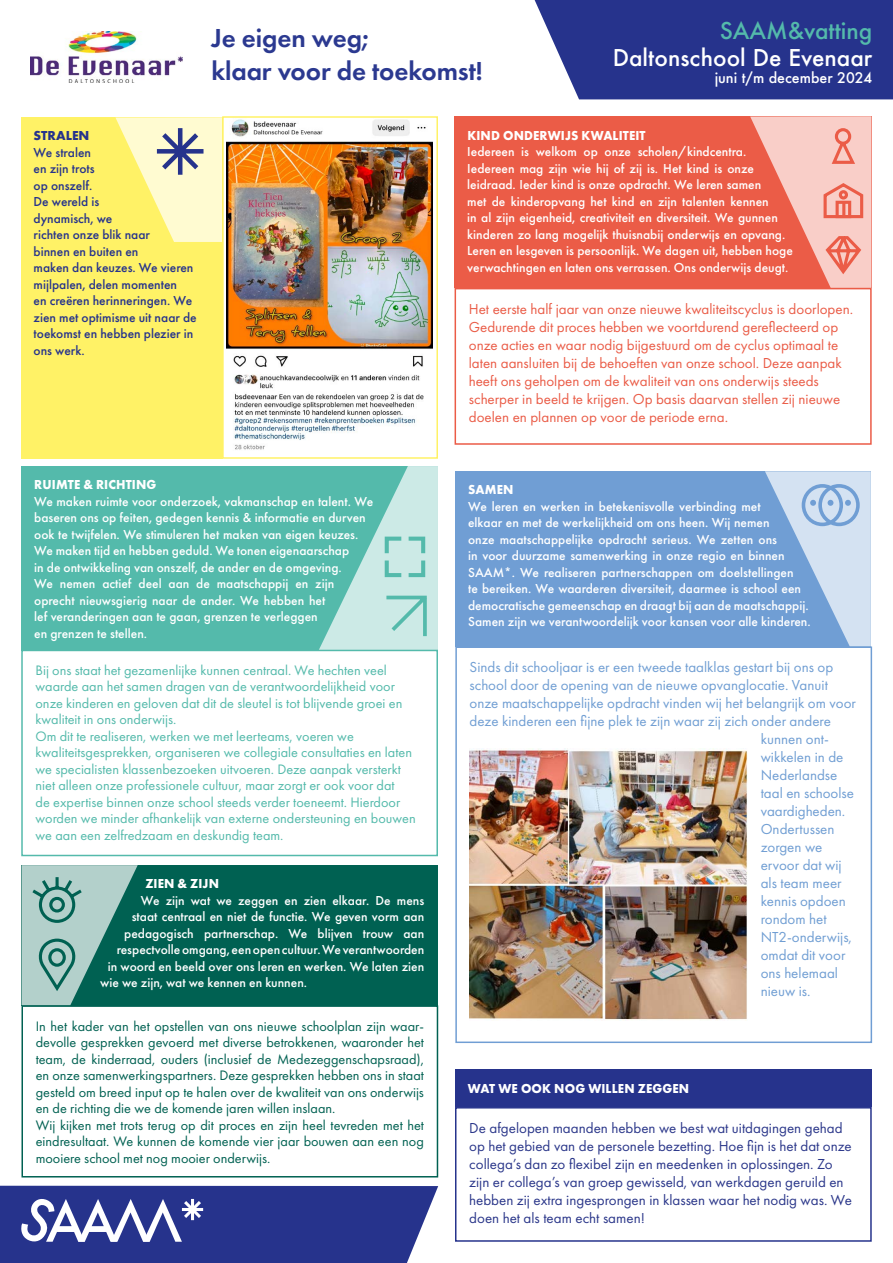
<style>
.page{position:relative;width:893px;height:1263px;background:#fff}
.page>*{position:absolute;margin:0;border:0;box-sizing:border-box;transform-origin:0 0}
.t1{font:600 27px/33px "Futura PT";letter-spacing:-.005em;color:#2b3990}
.t2{font:500 22.5px "Futura";color:#fff}
.t3{font:500 22.5px "Futura";color:#54baab}
.t4{font:15px "Futura PT";color:#709ed3}
.t5{font:15px/18px "Futura PT";color:#ea5c47}
.t6{font:15px/18px "Futura PT";color:#2b378a}
.t7{font:14.25px/16.5px "Futura PT";color:#54baab}
.t8{font:14.25px/16.5px "Futura PT";color:#006152}
.t9{font:500 14.25px "Futura";color:#fff}
.t10{font:500 13.5px/16.5px "Futura PT";color:#fff}
.t11{font:500 13.5px/16.5px "Futura PT";color:#26338c}
.t12{font:700 13.5px "Futura PT";letter-spacing:.01em;color:#fff;scale:.95 1}
.t13{font:700 13.5px "Futura PT";color:#26338c}
</style>
<div class="page">
<div style="left:455px;top:1107px;width:417px;height:135px;border:2px solid #26338c"></div>
<div style="left:455px;top:1069px;width:417px;height:38px;background:#26338c"></div>
<div style="left:455px;top:117px;width:417px;height:171px;background:#eb5c47"></div>
<svg style="left:750px;top:116px;width:121px;height:172px"></svg>
<div style="left:455px;top:288px;width:417px;height:157px;border:2px solid #eb5c47"></div>
<div style="left:21px;top:117px;width:201px;height:342px;background:#fff266"></div>
<svg style="left:115px;top:117px;width:107px;height:125px"></svg>
<img style="left:227px;top:119px;width:206px;height:331px">
<div style="left:222px;top:116px;width:216px;height:343px;border:2px solid #fff266"></div>
<div style="left:535px;top:0;width:358px;height:99px;background:#26338c"></div>
<svg style="left:0;top:1186px;width:438px;height:77px;background:#3e4998"></svg>
<div style="left:455px;top:471px;width:416px;height:175px;background:#709ed4"></div>
<svg style="left:765px;top:471px;width:106px;height:175px"></svg>
<div style="left:455px;top:646px;width:417px;height:397px;border:2px solid #709ed4"></div>
<div style="left:22px;top:466px;width:416px;height:184px;background:#54baab"></div>
<svg style="left:319px;top:466px;width:119px;height:184px"></svg>
<div style="left:21px;top:650px;width:417px;height:206px;border:2px solid #54baab"></div>
<div style="left:22px;top:865px;width:416px;height:140px;background:#006152"></div>
<div style="left:22px;top:1005px;width:416px;height:172px;border:2px solid #006152"></div>
<svg style="left:22px;top:865px;width:116px;height:140px"></svg>
<img style="left:31px;top:31px;width:151px;height:51px">
<img style="left:470px;top:748px;width:278px;height:272px">
<h1 class="t1" style="left:211px;top:21px;width:273px">Je eigen weg;<br>klaar voor de toekomst!</h1>
<h2 class="t3" style="left:720px;top:15px;width:154px">SAAM&amp;vatting</h2>
<h2 class="t2" style="left:613px;top:42px;width:261px">Daltonschool De Evenaar</h2>
<p class="t9" style="left:715px;top:68px;width:159px">juni t/m december 2024</p>
<p class="t13" style="left:34px;top:127px;width:57px">STRALEN</p>
<p class="t11" style="left:34px;top:144px;width:165px">We stralen<br>en zijn trots<br>op onszelf.<br>De wereld is<br>dynamisch, we<br>richten onze blik naar<br>binnen en buiten en<br>maken dan keuzes. We vieren mijlpalen, delen momenten<br>en creëren herinneringen. We zien met optimisme uit naar de toekomst en hebben plezier in ons werk.</p>
<p class="t12" style="left:467px;top:127px;width:189px">KIND ONDERWIJS KWALITEIT</p>
<p class="t10" style="left:467px;top:144px;width:327px">Iedereen is welkom op onze scholen/kindcentra.<br>Iedereen mag zijn wie hij of zij is. Het kind is onze leidraad. Ieder kind is onze opdracht. We leren samen<br>met de kinderopvang het kind en zijn talenten kennen<br>in al zijn eigenheid, creativiteit en diversiteit. We gunnen kinderen zo lang mogelijk thuisnabij onderwijs en opvang.<br>Leren en lesgeven is persoonlijk. We dagen uit, hebben hoge verwachtingen en laten ons verrassen. Ons onderwijs deugt.</p>
<p class="t5" style="left:469px;top:299px;width:386px">Het eerste half jaar van onze nieuwe kwaliteitscyclus is doorlopen.<br>Gedurende dit proces hebben we voortdurend gereflecteerd op onze acties en waar nodig bijgestuurd om de cyclus optimaal te laten aansluiten bij de behoeften van onze school. Deze aanpak heeft ons geholpen om de kwaliteit van ons onderwijs steeds scherper in beeld te krijgen. Op basis daarvan stellen zij nieuwe doelen en plannen op voor de periode erna.</p>
<p class="t12" style="left:34px;top:476px;width:130px">RUIMTE &amp; RICHTING</p>
<p class="t10" style="left:34px;top:493px;width:341px">We maken ruimte voor onderzoek, vakmanschap en talent. We baseren ons op feiten, gedegen kennis &amp; informatie en durven ook te twijfelen. We stimuleren het maken van eigen keuzes.<br>We maken tijd en hebben geduld. We tonen eigenaarschap<br>in de ontwikkeling van onszelf, de ander en de omgeving.<br>We nemen actief deel aan de maatschappij en zijn oprecht nieuwsgierig naar de ander. We hebben het<br>lef veranderingen aan te gaan, grenzen te verleggen<br>en grenzen te stellen.</p>
<p class="t7" style="left:36px;top:662px;width:382px">Bij ons staat het gezamenlijke kunnen centraal. We hechten veel waarde aan het samen dragen van de verantwoordelijkheid voor onze kinderen en geloven dat dit de sleutel is tot blijvende groei en kwaliteit in ons onderwijs.<br>Om dit te realiseren, werken we met leerteams, voeren we kwaliteitsgesprekken, organiseren we collegiale consultaties en laten we specialisten klassenbezoeken uitvoeren. Deze aanpak versterkt niet alleen onze professionele cultuur, maar zorgt er ook voor dat<br>de expertise binnen onze school steeds verder toeneemt. Hierdoor worden we minder afhankelijk van externe ondersteuning en bouwen we aan een zelfredzaam en deskundig team.</p>
<p class="t12" style="left:145px;top:875px;width:79px">ZIEN &amp; ZIJN</p>
<p class="t10" style="left:141px;top:892px;width:285px">We zijn wat we zeggen en zien elkaar. De mens</p>
<p class="t10" style="left:132px;top:908px;width:294px">staat centraal en niet de functie. We geven vorm aan</p>
<p class="t10" style="left:124px;top:925px;width:302px">pedagogisch partnerschap. We blijven trouw aan</p>
<p class="t10" style="left:117px;top:941px;width:309px">respectvolle omgang, een open cultuur. We verantwoorden</p>
<p class="t10" style="left:108px;top:958px;width:318px">in woord en beeld over ons leren en werken. We laten zien</p>
<p class="t10" style="left:100px;top:974px;width:208px">wie we zijn, wat we kennen en kunnen.</p>
<p class="t8" style="left:36px;top:1017px;width:390px">In het kader van het opstellen van ons nieuwe schoolplan zijn waar&shy;devolle gesprekken gevoerd met diverse betrokkenen, waaronder het team, de kinderraad, ouders (inclusief de Medezeggenschapsraad), en onze samenwerkingspartners. Deze gesprekken hebben ons in staat gesteld om breed input op te halen over de kwaliteit van ons onderwijs en de richting die we de komende jaren willen inslaan.<br>Wij kijken met trots terug op dit proces en zijn heel tevreden met het eindresultaat. We kunnen de komende vier jaar bouwen aan een nog mooiere school met nog mooier onderwijs.</p>
<p class="t12" style="left:468px;top:481px;width:49px">SAMEN</p>
<p class="t10" style="left:468px;top:498px;width:344px">We leren en werken in betekenisvolle verbinding met<br>elkaar en met de werkelijkheid om ons heen. Wij nemen<br>onze maatschappelijke opdracht serieus. We zetten ons<br>in voor duurzame samenwerking in onze regio en binnen SAAM*. We realiseren partnerschappen om doelstellingen<br>te bereiken. We waarderen diversiteit, daarmee is school een democratische gemeenschap en draagt bij aan de maatschappij.<br>Samen zijn we verantwoordelijk voor kansen voor alle kinderen.</p>
<p class="t4" style="left:470px;top:658px;width:365px">Sinds dit schooljaar is er een tweede taalklas gestart bij ons op</p>
<p class="t4" style="left:470px;top:676px;width:360px">school door de opening van de nieuwe opvanglocatie. Vanuit</p>
<p class="t4" style="left:470px;top:694px;width:388px">onze maatschappelijke opdracht vinden wij het belangrijk om voor</p>
<p class="t4" style="left:470px;top:712px;width:363px">deze kinderen een fijne plek te zijn waar zij zich onder andere</p>
<p class="t4" style="left:761px;top:730px;width:70px">kunnen ont-</p>
<p class="t4" style="left:761px;top:748px;width:84px">wikkelen in de</p>
<p class="t4" style="left:761px;top:766px;width:78px">Nederlandse</p>
<p class="t4" style="left:761px;top:784px;width:95px">taal en schoolse</p>
<p class="t4" style="left:761px;top:802px;width:86px">vaardigheden.</p>
<p class="t4" style="left:761px;top:820px;width:75px">Ondertussen</p>
<p class="t4" style="left:761px;top:838px;width:63px">zorgen we</p>
<p class="t4" style="left:761px;top:856px;width:82px">ervoor dat wij</p>
<p class="t4" style="left:761px;top:874px;width:83px">als team meer</p>
<p class="t4" style="left:761px;top:892px;width:87px">kennis opdoen</p>
<p class="t4" style="left:761px;top:910px;width:67px">rondom het</p>
<p class="t4" style="left:761px;top:928px;width:93px">NT2-onderwijs,</p>
<p class="t4" style="left:761px;top:946px;width:86px">omdat dit voor</p>
<p class="t4" style="left:761px;top:964px;width:79px">ons helemaal</p>
<p class="t4" style="left:761px;top:982px;width:51px">nieuw is.</p>
<p class="t12" style="left:468px;top:1079px;width:235px">WAT WE OOK NOG WILLEN ZEGGEN</p>
<p class="t6" style="left:469px;top:1119px;width:384px">De afgelopen maanden hebben we best wat uitdagingen gehad op het gebied van de personele bezetting. Hoe fijn is het dat onze collega’s dan zo flexibel zijn en meedenken in oplossingen. Zo zijn er collega’s van groep gewisseld, van werkdagen geruild en hebben zij extra ingesprongen in klassen waar het nodig was. We doen het als team echt samen!</p>
</div>
